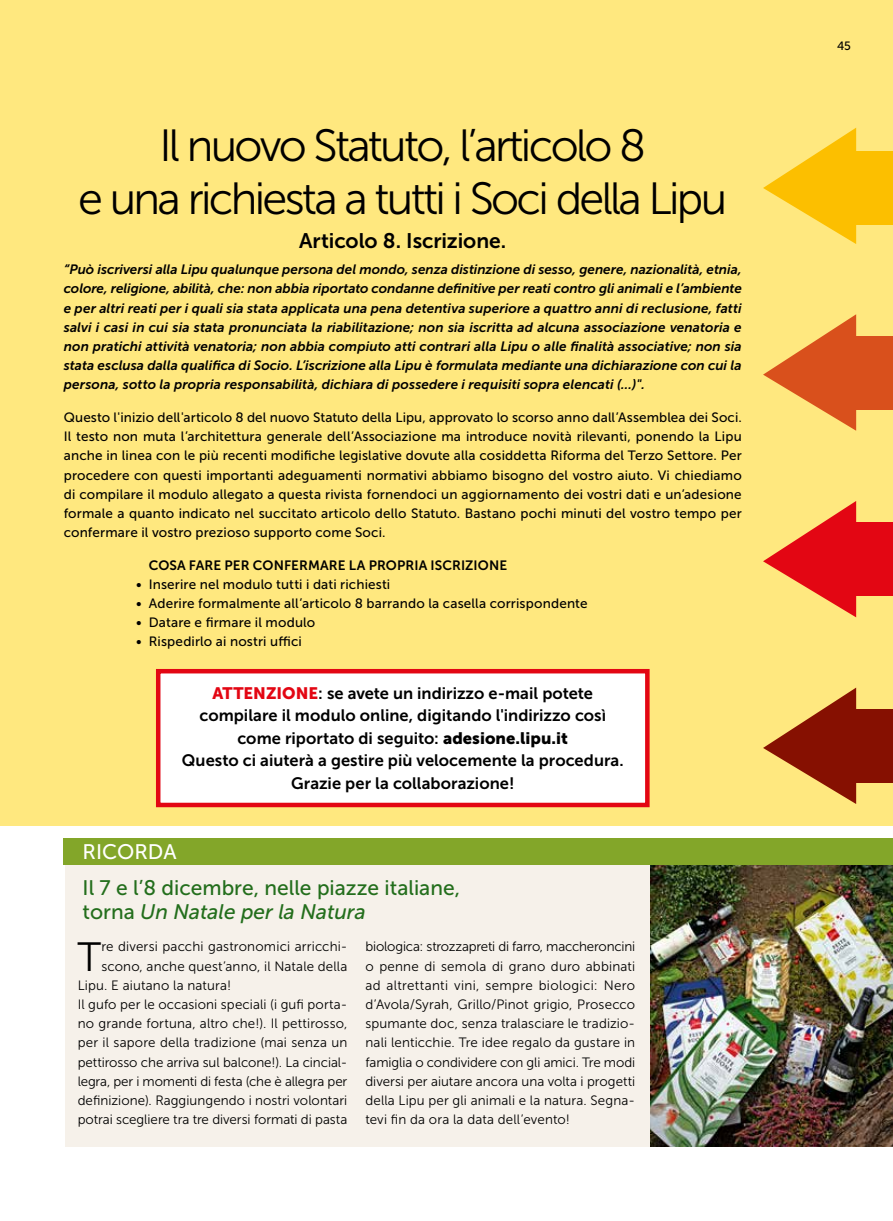
<style>
.page{position:relative;width:893px;height:1221px;background:#fff}
.page>*{position:absolute;margin:0;border:0;box-sizing:border-box;transform-origin:0 0}
.t1{font:45px/52.2px "Museo Sans 300";letter-spacing:-.06em;color:#000;text-align:center}
.t2{font:40.8px "Museo Sans 300";color:#000}
.t3{font:21px/24px "Museo Sans 500";color:#236e1c}
.t4{font:21px "Museo Sans 700";letter-spacing:-.005em;color:#000}
.t5{font:21px "Museo Sans 500";color:#fff}
.t6{font:16.5px/22.5px "Museo Sans 700";color:#000;text-align:center}
.t7{font:13.5px/19.2px "Museo Sans 300";letter-spacing:.005em;color:#000;text-align:justify}
.t8{font:13.5px/19.2px "Museo Sans 500";letter-spacing:.01em;color:#000;text-align:justify}
.t9{font:italic 13.5px/19.2px "Museo Sans 700";letter-spacing:.01em;color:#000;text-align:justify}
.t10{font:13.5px "Museo Sans 700";letter-spacing:.005em;color:#000}
.t11{font:12px "Museo Sans 500";color:#000}
.s1{font-family:"Museo Sans 900";color:#e30613}
.s2{font-family:"Museo Sans 900"}
.s3{font-style:italic}
</style>
<div class="page">
<div style="left:0;top:0;width:893px;height:825px;background:#ffe87f"></div>
<div style="left:156px;top:669px;width:494px;height:138px;background:#fff;border:4px solid #e30613"></div>
<div style="left:65px;top:864px;width:764px;height:282px;background:#f6f1ea"></div>
<img style="left:651px;top:864px;width:242px;height:282px">
<div style="left:64px;top:838px;width:829px;height:26px;background:#83a629"></div>
<svg style="left:763px;top:128px;width:93px;height:116px"></svg>
<svg style="left:763px;top:314px;width:93px;height:117px"></svg>
<svg style="left:763px;top:501px;width:93px;height:116px"></svg>
<svg style="left:763px;top:687px;width:93px;height:117px"></svg>
<div style="left:844px;top:151px;width:49px;height:74px;background:#fcbf00"></div>
<div style="left:844px;top:335px;width:49px;height:74px;background:#d9501c"></div>
<div style="left:844px;top:522px;width:49px;height:74px;background:#e30613"></div>
<div style="left:844px;top:708px;width:49px;height:74px;background:#861001"></div>
<h1 class="t1" style="left:78px;top:120px;width:650px">Il nuovo Statuto, l’articolo 8<br>e una richiesta a tutti i Soci della Lipu</h1>
<h3 class="t4" style="left:299px;top:229px;width:209px">Articolo 8. Iscrizione.</h3>
<p class="t9" style="left:64px;top:260px;width:679px">“Può iscriversi alla Lipu qualunque persona del mondo, senza distinzione di sesso, genere, nazionalità, etnia, colore, religione, abilità, che: non abbia riportato condanne definitive per reati contro gli animali e l’ambiente e per altri reati per i quali sia stata applicata una pena detentiva superiore a quattro anni di reclusione, fatti salvi i casi in cui sia stata pronunciata la riabilitazione; non sia iscritta ad alcuna associazione venatoria e non pratichi attività venatoria; non abbia compiuto atti contrari alla Lipu o alle finalità associative; non sia stata esclusa dalla qualifica di Socio. L’iscrizione alla Lipu è formulata mediante una dichiarazione con cui la persona, sotto la propria responsabilità, dichiara di possedere i requisiti sopra elencati (...)".</p>
<p class="t8" style="left:64px;top:407px;width:680px">Questo l'inizio dell'articolo 8 del nuovo Statuto della Lipu, approvato lo scorso anno dall’Assemblea dei Soci.<br>Il testo non muta l’architettura generale dell’Associazione ma introduce novità rilevanti, ponendo la Lipu anche in linea con le più recenti modifiche legislative dovute alla cosiddetta Riforma del Terzo Settore. Per procedere con questi importanti adeguamenti normativi abbiamo bisogno del vostro aiuto. Vi chiediamo di compilare il modulo allegato a questa rivista fornendoci un aggiornamento dei vostri dati e un’adesione formale a quanto indicato nel succitato articolo dello Statuto. Bastano pochi minuti del vostro tempo per confermare il vostro prezioso supporto come Soci.</p>
<p class="t10" style="left:149px;top:557px;width:360px">COSA FARE PER CONFERMARE LA PROPRIA ISCRIZIONE</p>
<p class="t8" style="left:136px;top:574px;width:256px">• Inserire nel modulo tutti i dati richiesti</p>
<p class="t8" style="left:136px;top:593px;width:453px">• Aderire formalmente all’articolo 8 barrando la casella corrispondente</p>
<p class="t8" style="left:136px;top:613px;width:181px">• Datare e firmare il modulo</p>
<p class="t8" style="left:136px;top:632px;width:167px">• Rispedirlo ai nostri uffici</p>
<p class="t6" style="left:182px;top:682px;width:443px"><span class="s1">ATTENZIONE</span>: se avete un indirizzo e-mail potete compilare il modulo online, digitando l'indirizzo così come riportato di seguito: <span class="s2">adesione.lipu.it<br></span>Questo ci aiuterà a gestire più velocemente la procedura.<br>Grazie per la collaborazione!</p>
<h3 class="t5" style="left:83px;top:839px;width:95px">RICORDA</h3>
<h3 class="t3" style="left:83px;top:875px;width:379px">Il 7 e l’8 dicembre, nelle piazze italiane, torna <span class="s3">Un Natale per la Natura</span></h3>
<h2 class="t2" style="left:77px;top:934px;width:25px">T</h2>
<p class="t7" style="left:101px;top:937px;width:248px">re diversi pacchi gastronomici arricchi-</p>
<p class="t7" style="left:101px;top:956px;width:248px">scono, anche quest’anno, il Natale della</p>
<p class="t7" style="left:78px;top:975px;width:155px">Lipu. E aiutano la natura!</p>
<p class="t7" style="left:78px;top:994px;width:271px">Il gufo per le occasioni speciali (i gufi porta-</p>
<p class="t7" style="left:78px;top:1013px;width:271px">no grande fortuna, altro che!). Il pettirosso,</p>
<p class="t7" style="left:78px;top:1033px;width:271px">per il sapore della tradizione (mai senza un</p>
<p class="t7" style="left:78px;top:1052px;width:271px">pettirosso che arriva sul balcone!). La cincial-</p>
<p class="t7" style="left:78px;top:1071px;width:271px">legra, per i momenti di festa (che è allegra per</p>
<p class="t7" style="left:78px;top:1090px;width:271px">definizione). Raggiungendo i nostri volontari</p>
<p class="t7" style="left:78px;top:1109px;width:271px">potrai scegliere tra tre diversi formati di pasta</p>
<p class="t7" style="left:365px;top:937px;width:271px">biologica: strozzapreti di farro, maccheroncini o penne di semola di grano duro abbinati ad altrettanti vini, sempre biologici: Nero d’Avola/Syrah, Grillo/Pinot grigio, Prosecco spumante doc, senza tralasciare le tradizio&shy;nali lenticchie. Tre idee regalo da gustare in famiglia o condividere con gli amici. Tre modi diversi per aiutare ancora una volta i progetti della Lipu per gli animali e la natura. Segna&shy;tevi fin da ora la data dell’evento!</p>
<p class="t11" style="left:837px;top:39px;width:16px">45</p>
</div>
